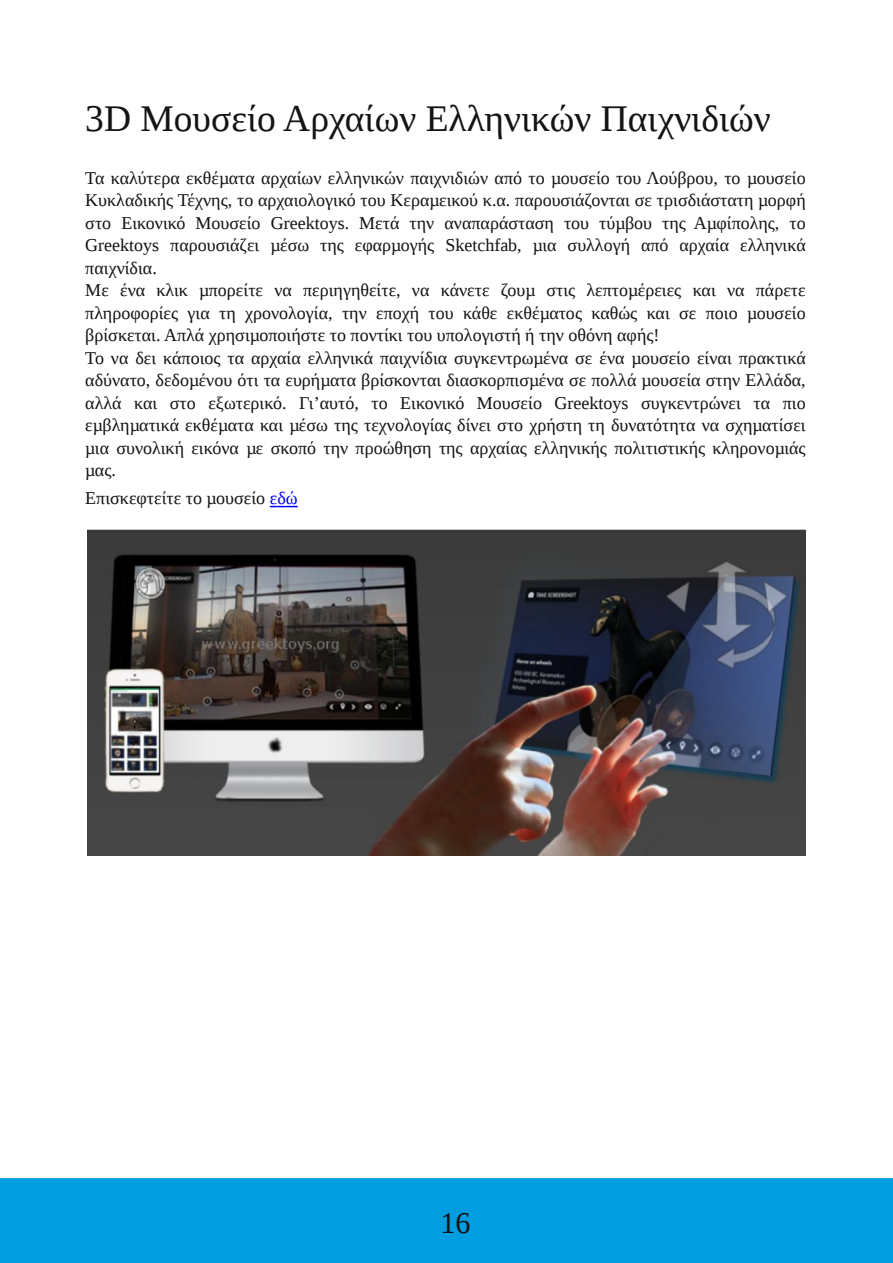
<style>
.page{position:relative;width:893px;height:1263px;background:#fff}
.page>*{position:absolute;margin:0;border:0;box-sizing:border-box;transform-origin:0 0}
.t1{font:37.5px "Liberation Serif";color:#161413}
.t2{font:30px "Liberation Serif";color:#161413}
.t3{font:18px/22.5px "Liberation Serif";color:#161413}
.s1{color:#00f}
</style>
<div class="page">
<svg style="left:270px;top:506px;width:28px;height:1px"></svg>
<img style="left:88px;top:529px;width:717px;height:327px">
<div style="left:0;top:1178px;width:893px;height:85px;background:#009de0"></div>
<h1 class="t1" style="left:85px;top:98px;width:687px">3D Μουσείο Αρχαίων Ελληνικών Παιχνιδιών</h1>
<p class="t3" style="left:85px;top:166px;width:722px">Τα καλύτερα εκθέματα αρχαίων ελληνικών παιχνιδιών από το μουσείο του Λούβρου, το μουσείο Κυκλαδικής Τέχνης, το αρχαιολογικό του Κεραμεικού κ.α. παρουσιάζονται σε τρισδιάστατη μορφή στο Εικονικό Μουσείο Greektoys. Μετά την αναπαράσταση του τύμβου της Αμφίπολης, το Greektoys παρουσιάζει μέσω της εφαρμογής Sketchfab, μια συλλογή από αρχαία ελληνικά παιχνίδια.<br>Με ένα κλικ μπορείτε να περιηγηθείτε, να κάνετε ζουμ στις λεπτομέρειες και να πάρετε πληροφορίες για τη χρονολογία, την εποχή του κάθε εκθέματος καθώς και σε ποιο μουσείο βρίσκεται. Απλά χρησιμοποιήστε το ποντίκι του υπολογιστή ή την οθόνη αφής!<br>Το να δει κάποιος τα αρχαία ελληνικά παιχνίδια συγκεντρωμένα σε ένα μουσείο είναι πρακτικά αδύνατο, δεδομένου ότι τα ευρήματα βρίσκονται διασκορπισμένα σε πολλά μουσεία στην Ελλάδα, αλλά και στο εξωτερικό. Γι’αυτό, το Εικονικό Μουσείο Greektoys συγκεντρώνει τα πιο εμβληματικά εκθέματα και μέσω της τεχνολογίας δίνει στο χρήστη τη δυνατότητα να σχηματίσει μια συνολική εικόνα με σκοπό την προώθηση της αρχαίας ελληνικής πολιτιστικής κληρονομιάς μας.</p>
<p class="t3" style="left:85px;top:487px;width:214px">Επισκεφτείτε το μουσείο <span class="s1">εδώ</span></p>
<h2 class="t2" style="left:440px;top:1206px;width:31px">16</h2>
</div>
